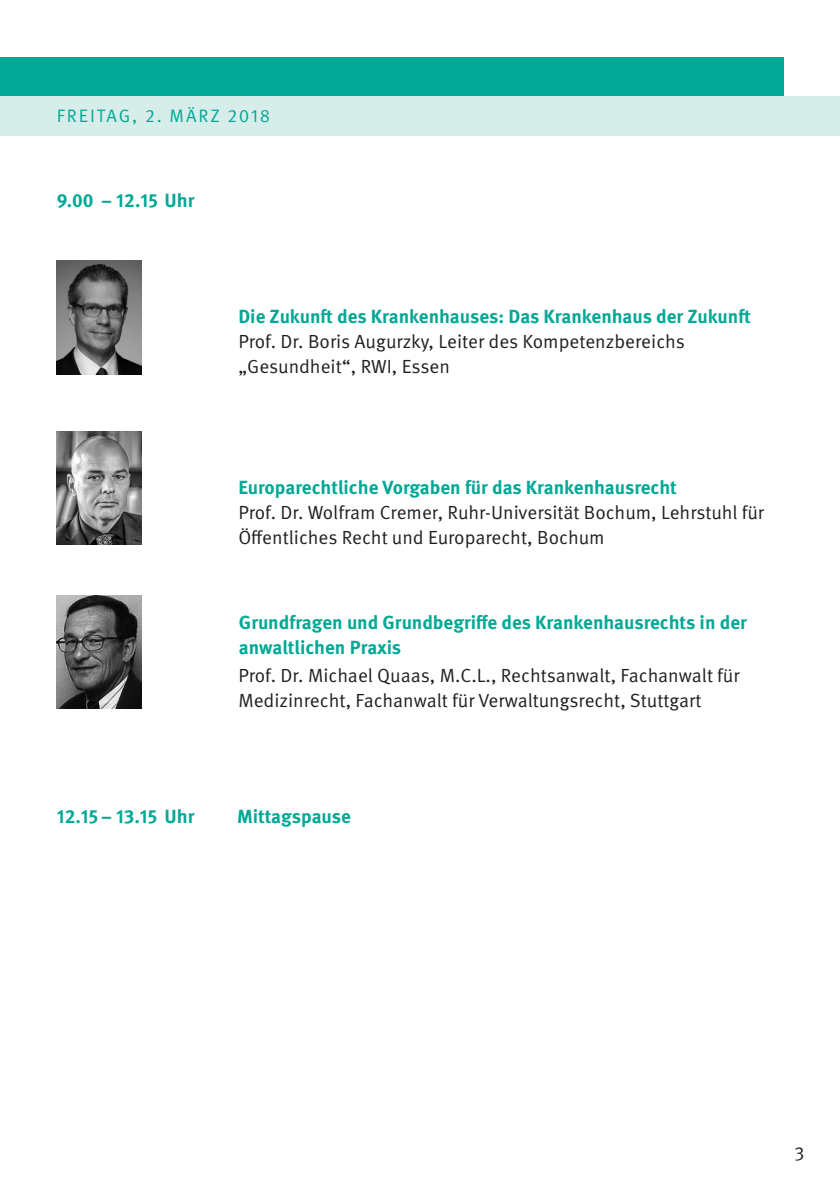
<style>
.page{position:relative;width:840px;height:1191px;background:#fff}
.page>*{position:absolute;margin:0;border:0;box-sizing:border-box;transform-origin:0 0}
.t1{font:19px/25px "Meta OT Norm";color:#231f20}
.t2{font:700 19px/25px "Meta OT";color:#00a895}
.t3{font:18px "Meta OT Norm";letter-spacing:.11em;color:#00a895}
</style>
<div class="page">
<div style="left:0;top:57px;width:782px;height:39px;background:#00a895"></div>
<div style="left:0;top:96px;width:839px;height:40px;background:#d6edea"></div>
<img style="left:57px;top:431px;width:85px;height:113px">
<img style="left:57px;top:261px;width:85px;height:113px">
<img style="left:57px;top:595px;width:85px;height:114px">
<p class="t3" style="left:57px;top:105px;width:215px">FREITAG, 2. MÄRZ 2018</p>
<p class="t2" style="left:57px;top:188px;width:139px">9.00 – 12.15 Uhr</p>
<p class="t2" style="left:238px;top:304px;width:513px">Die Zukunft des Krankenhauses: Das Krankenhaus der Zukunft</p>
<p class="t1" style="left:238px;top:329px;width:448px">Prof. Dr. Boris Augurzky, Leiter des Kompetenzbereichs „Gesundheit“, RWI, Essen</p>
<p class="t2" style="left:238px;top:475px;width:440px">Europarechtliche Vorgaben für das Krankenhausrecht</p>
<p class="t1" style="left:238px;top:500px;width:527px">Prof. Dr. Wolfram Cremer, Ruhr-Universität Bochum, Lehrstuhl für<br>Öffentliches Recht und Europarecht, Bochum</p>
<p class="t2" style="left:239px;top:610px;width:509px">Grundfragen und Grundbegriffe des Krankenhausrechts in der anwaltlichen Praxis</p>
<p class="t1" style="left:238px;top:663px;width:502px">Prof. Dr. Michael Quaas, M.C.L., Rechtsanwalt, Fachanwalt für<br>Medizinrecht, Fachanwalt für Verwaltungsrecht, Stuttgart</p>
<p class="t2" style="left:57px;top:803px;width:139px">12.15– 13.15 Uhr</p>
<p class="t2" style="left:237px;top:803px;width:115px">Mittagspause</p>
<p class="t1" style="left:794px;top:1141px;width:11px">3</p>
</div>
